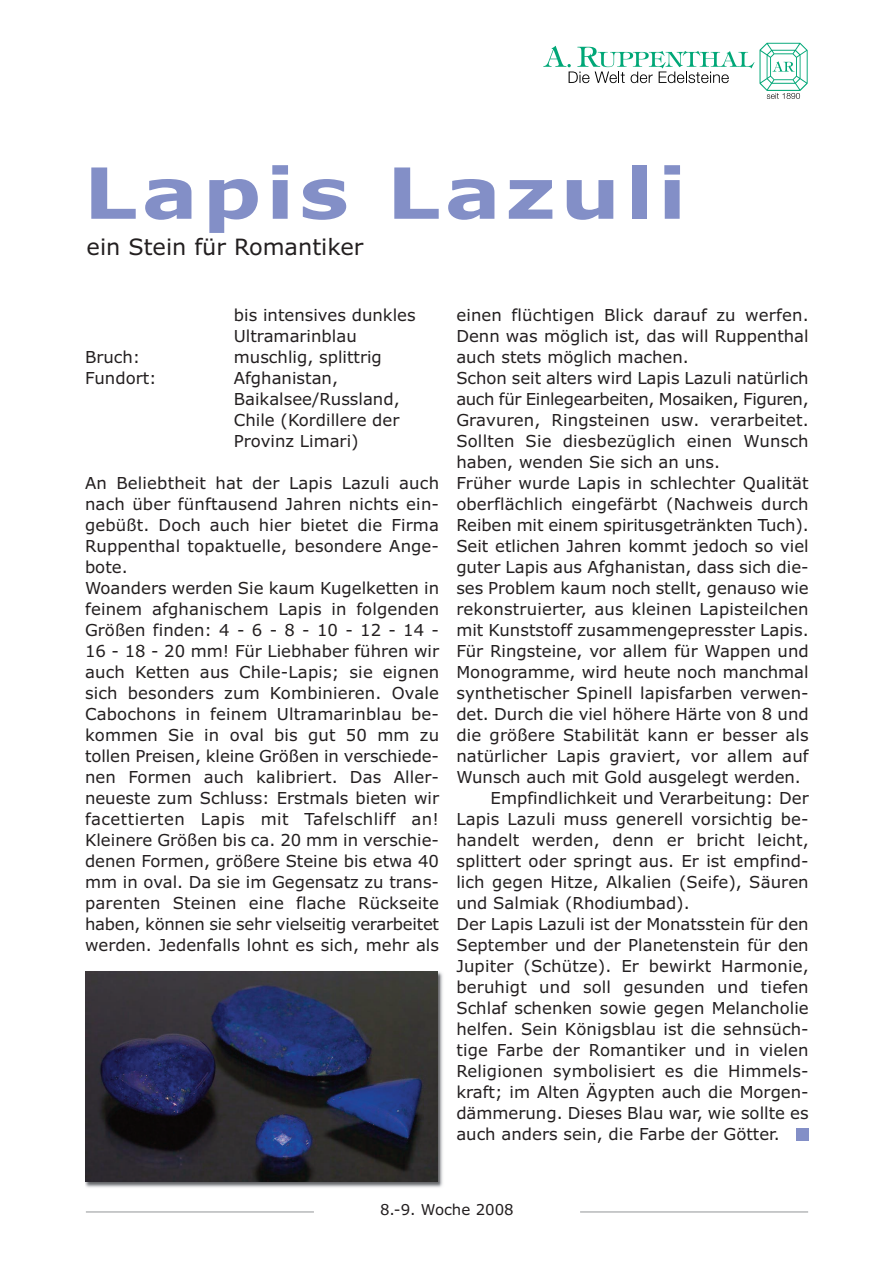
<style>
.page{position:relative;width:893px;height:1263px;background:#fff}
.page>*{position:absolute;margin:0;border:0;box-sizing:border-box;transform-origin:0 0}
.t1{font:700 70.5px "Verdana";letter-spacing:.05em;color:#838fc7;scale:1.2 1}
.t2{font:22.5px "Verdana";color:#231f20}
.t3{font:16.5px/21px "Verdana";color:#231f20}
.t4{font:16.5px "Verdana";letter-spacing:-.02em;color:#231f20}
.t5{font:15px "Verdana";color:#231f20}
</style>
<div class="page">
<svg style="left:543px;top:43px;width:265px;height:56px"></svg>
<hr style="left:86px;top:1211px;width:228px;height:1px;background:#939598">
<hr style="left:580px;top:1211px;width:228px;height:1px;background:#939598">
<img style="left:85px;top:971px;width:358px;height:217px">
<img style="left:85px;top:972px;width:352px;height:210px">
<div style="left:796px;top:1128px;width:13px;height:13px;background:#838fc7"></div>
<h1 class="t1" style="left:83px;top:153px;width:504px">Lapis Lazuli</h1>
<h2 class="t2" style="left:87px;top:234px;width:278px">ein Stein für Romantiker</h2>
<p class="t3" style="left:234px;top:305px;width:183px">bis intensives dunkles<br>Ultramarinblau</p>
<p class="t3" style="left:85px;top:347px;width:57px">Bruch:</p>
<p class="t3" style="left:234px;top:347px;width:150px">muschlig, splittrig</p>
<p class="t3" style="left:85px;top:368px;width:73px">Fundort:</p>
<p class="t3" style="left:234px;top:368px;width:167px">Afghanistan,<br>Baikalsee/Russland,<br>Chile (Kordillere der<br>Provinz Limari)</p>
<p class="t3" style="left:85px;top:473px;width:356px">An Beliebtheit hat der Lapis Lazuli auch nach über fünftausend Jahren nichts ein&shy;gebüßt. Doch auch hier bietet die Firma Ruppenthal topaktuelle, besondere Ange&shy;bote.<br>Woanders werden Sie kaum Kugelketten in feinem afghanischem Lapis in folgenden Größen finden: 4 - 6 - 8 - 10 - 12 - 14 - 16 - 18 - 20 mm! Für Liebhaber führen wir auch Ketten aus Chile-Lapis; sie eignen sich besonders zum Kombinieren. Ovale Cabochons in feinem Ultramarinblau be&shy;kommen Sie in oval bis gut 50 mm zu tollen Preisen, kleine Größen in verschiede&shy;nen Formen auch kalibriert. Das Aller&shy;neueste zum Schluss: Erstmals bieten wir facettierten Lapis mit Tafelschliff an!<br>Kleinere Größen bis ca. 20 mm in verschie&shy;denen Formen, größere Steine bis etwa 40 mm in oval. Da sie im Gegensatz zu trans&shy;parenten Steinen eine flache Rückseite haben, können sie sehr vielseitig verarbeitet werden. Jedenfalls lohnt es sich, mehr als</p>
<p class="t3" style="left:456px;top:305px;width:354px">einen flüchtigen Blick darauf zu werfen.</p>
<p class="t3" style="left:456px;top:326px;width:354px">Denn was möglich ist, das will Ruppenthal</p>
<p class="t3" style="left:456px;top:347px;width:234px">auch stets möglich machen.</p>
<p class="t3" style="left:456px;top:368px;width:354px">Schon seit alters wird Lapis Lazuli natürlich</p>
<p class="t4" style="left:456px;top:390px;width:354px">auch für Einlegearbeiten, Mosaiken, Figuren,</p>
<p class="t3" style="left:456px;top:410px;width:354px">Gravuren, Ringsteinen usw. verarbeitet.</p>
<p class="t3" style="left:456px;top:431px;width:354px">Sollten Sie diesbezüglich einen Wunsch</p>
<p class="t3" style="left:456px;top:452px;width:265px">haben, wenden Sie sich an uns.</p>
<p class="t3" style="left:456px;top:473px;width:354px">Früher wurde Lapis in schlechter Qualität</p>
<p class="t3" style="left:456px;top:494px;width:354px">oberflächlich eingefärbt (Nachweis durch</p>
<p class="t3" style="left:456px;top:515px;width:354px">Reiben mit einem spiritusgetränkten Tuch).</p>
<p class="t3" style="left:456px;top:536px;width:354px">Seit etlichen Jahren kommt jedoch so viel</p>
<p class="t3" style="left:456px;top:557px;width:354px">guter Lapis aus Afghanistan, dass sich die-</p>
<p class="t3" style="left:456px;top:578px;width:354px">ses Problem kaum noch stellt, genauso wie</p>
<p class="t3" style="left:456px;top:599px;width:354px">rekonstruierter, aus kleinen Lapisteilchen</p>
<p class="t3" style="left:456px;top:620px;width:354px">mit Kunststoff zusammengepresster Lapis.</p>
<p class="t3" style="left:456px;top:641px;width:354px">Für Ringsteine, vor allem für Wappen und</p>
<p class="t3" style="left:456px;top:662px;width:354px">Monogramme, wird heute noch manchmal</p>
<p class="t3" style="left:456px;top:683px;width:354px">synthetischer Spinell lapisfarben verwen-</p>
<p class="t3" style="left:456px;top:704px;width:354px">det. Durch die viel höhere Härte von 8 und</p>
<p class="t3" style="left:456px;top:725px;width:354px">die größere Stabilität kann er besser als</p>
<p class="t3" style="left:456px;top:746px;width:354px">natürlicher Lapis graviert, vor allem auf</p>
<p class="t3" style="left:456px;top:767px;width:346px">Wunsch auch mit Gold ausgelegt werden.</p>
<p class="t3" style="left:491px;top:788px;width:320px">Empfindlichkeit und Verarbeitung: Der</p>
<p class="t3" style="left:456px;top:809px;width:354px">Lapis Lazuli muss generell vorsichtig be-</p>
<p class="t3" style="left:456px;top:830px;width:354px">handelt werden, denn er bricht leicht,</p>
<p class="t3" style="left:456px;top:851px;width:354px">splittert oder springt aus. Er ist empfind-</p>
<p class="t3" style="left:456px;top:872px;width:354px">lich gegen Hitze, Alkalien (Seife), Säuren</p>
<p class="t3" style="left:456px;top:893px;width:235px">und Salmiak (Rhodiumbad).</p>
<p class="t3" style="left:456px;top:914px;width:354px">Der Lapis Lazuli ist der Monatsstein für den</p>
<p class="t3" style="left:456px;top:935px;width:354px">September und der Planetenstein für den</p>
<p class="t3" style="left:456px;top:956px;width:354px">Jupiter (Schütze). Er bewirkt Harmonie,</p>
<p class="t3" style="left:456px;top:977px;width:354px">beruhigt und soll gesunden und tiefen</p>
<p class="t3" style="left:456px;top:998px;width:354px">Schlaf schenken sowie gegen Melancholie</p>
<p class="t3" style="left:456px;top:1019px;width:354px">helfen. Sein Königsblau ist die sehnsüch-</p>
<p class="t3" style="left:456px;top:1040px;width:354px">tige Farbe der Romantiker und in vielen</p>
<p class="t3" style="left:456px;top:1061px;width:354px">Religionen symbolisiert es die Himmels-</p>
<p class="t3" style="left:456px;top:1082px;width:354px">kraft; im Alten Ägypten auch die Morgen-</p>
<p class="t3" style="left:456px;top:1103px;width:354px">dämmerung. Dieses Blau war, wie sollte es</p>
<p class="t3" style="left:456px;top:1124px;width:325px">auch anders sein, die Farbe der Götter.</p>
<p class="t5" style="left:380px;top:1201px;width:135px">8.-9. Woche 2008</p>
</div>
